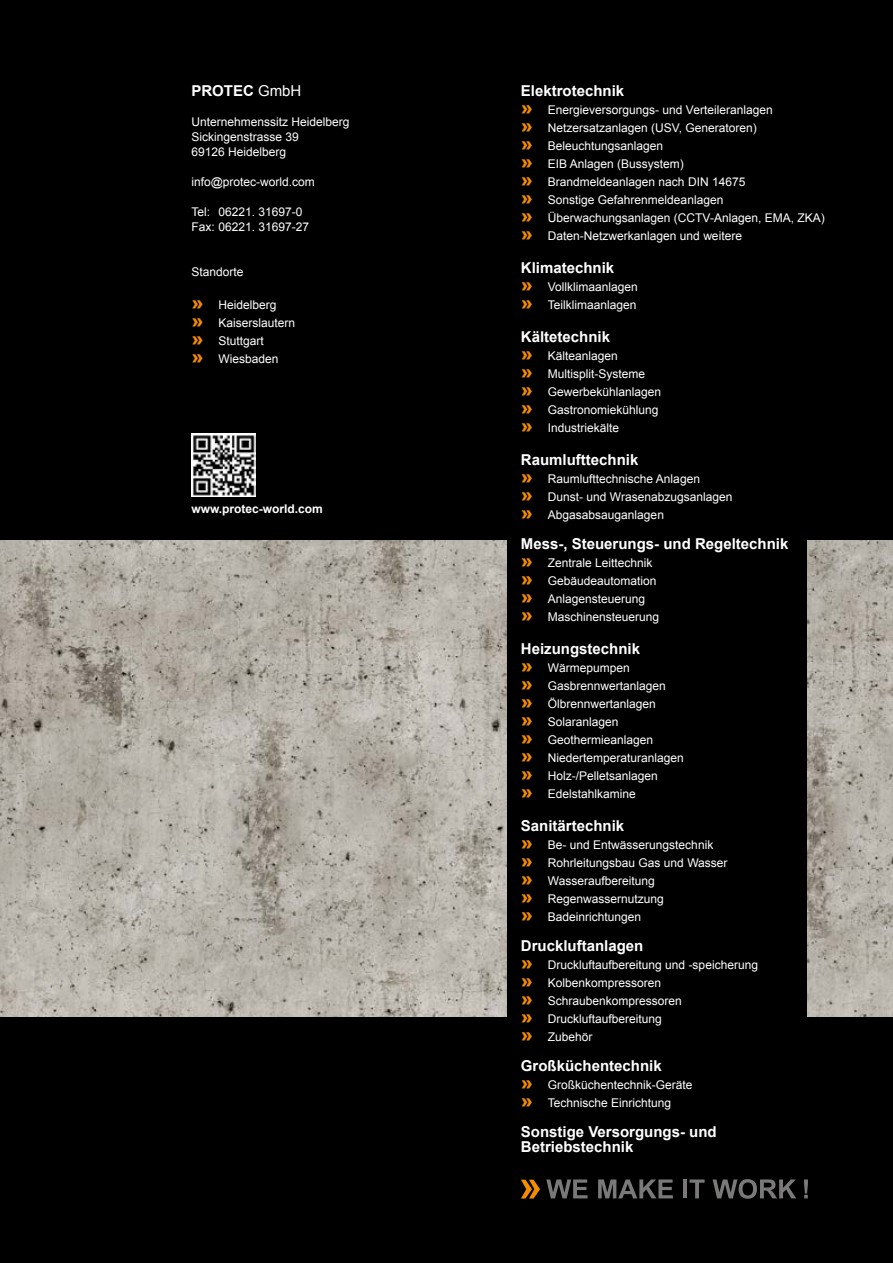
<style>
.page{position:relative;width:893px;height:1263px;background:#fff}
.page>*{position:absolute;margin:0;border:0;box-sizing:border-box;transform-origin:0 0}
.t1{font:700 15px/15px "Arial";color:#fff}
.t2{font:12px/18px "Arial";color:#fff}
.t3{font:700 12px "Arial";color:#fff}
.s1{font-weight:400}
.s2{font-weight:900;font-size:18px;color:#f28c00}
</style>
<div class="page">
<div style="left:0;top:0;width:880px;height:1263px;background:#000"></div>
<div style="left:880px;top:0;width:13px;height:1263px;background:#000"></div>
<svg style="left:546px;top:1179px;width:42px;height:19px"></svg>
<svg style="left:598px;top:1179px;width:75px;height:19px"></svg>
<hr style="left:683px;top:1179px;width:4px;height:19px;background:#7a7978">
<svg style="left:689px;top:1179px;width:16px;height:19px"></svg>
<svg style="left:713px;top:1179px;width:83px;height:20px;background:#3a3939"></svg>
<svg style="left:804px;top:1179px;width:4px;height:19px"></svg>
<svg style="left:521px;top:1180px;width:19px;height:18px"></svg>
<img style="left:0;top:540px;width:506px;height:476px">
<img style="left:808px;top:540px;width:85px;height:476px">
<img style="left:191px;top:433px;width:64px;height:64px">
<p class="t1" style="left:191px;top:84px;width:112px">PROTEC <span class="s1">GmbH</span></p>
<p class="t2" style="left:191px;top:114px;width:160px;line-height:15px">Unternehmenssitz Heidelberg<br>Sickingenstrasse 39<br>69126 Heidelberg</p>
<p class="t2" style="left:191px;top:173px;width:125px">info@protec-world.com</p>
<p class="t2" style="left:191px;top:204px;width:119px;line-height:15px">Tel: 06221. 31697-0<br>Fax: 06221. 31697-27</p>
<p class="t2" style="left:191px;top:263px;width:54px">Standorte</p>
<p class="t2" style="left:191px;top:296px;width:105px"><span class="s2">»</span> Heidelberg<br><span class="s2">»</span> Kaiserslautern <span class="s2">»</span> Stuttgart<br><span class="s2">»</span> Wiesbaden</p>
<p class="t3" style="left:191px;top:501px;width:133px">www.protec-world.com</p>
<p class="t1" style="left:521px;top:84px;width:105px">Elektrotechnik</p>
<p class="t2" style="left:521px;top:101px;width:305px"><span class="s2">»</span> Energieversorgungs- und Verteileranlagen<br><span class="s2">»</span> Netzersatzanlagen (USV, Generatoren)<br><span class="s2">»</span> Beleuchtungsanlagen<br><span class="s2">»</span> EIB Anlagen (Bussystem)<br><span class="s2">»</span> Brandmeldeanlagen nach DIN 14675<br><span class="s2">»</span> Sonstige Gefahrenmeldeanlagen<br><span class="s2">»</span> Überwachungsanlagen (CCTV-Anlagen, EMA, ZKA) <span class="s2">»</span> Daten-Netzwerkanlagen und weitere</p>
<p class="t1" style="left:521px;top:261px;width:95px">Klimatechnik</p>
<p class="t2" style="left:521px;top:278px;width:119px"><span class="s2">»</span> Vollklimaanlagen <span class="s2">»</span> Teilklimaanlagen</p>
<p class="t1" style="left:521px;top:330px;width:91px">Kältetechnik</p>
<p class="t2" style="left:521px;top:347px;width:142px"><span class="s2">»</span> Kälteanlagen<br><span class="s2">»</span> Multisplit-Systeme<br><span class="s2">»</span> Gewerbekühlanlagen <span class="s2">»</span> Gastronomiekühlung <span class="s2">»</span> Industriekälte</p>
<p class="t1" style="left:521px;top:453px;width:119px">Raumlufttechnik</p>
<p class="t2" style="left:521px;top:470px;width:213px"><span class="s2">»</span> Raumlufttechnische Anlagen<br><span class="s2">»</span> Dunst- und Wrasenabzugsanlagen <span class="s2">»</span> Abgasabsauganlagen</p>
<p class="t1" style="left:521px;top:537px;width:269px">Mess-, Steuerungs- und Regeltechnik</p>
<p class="t2" style="left:521px;top:554px;width:140px"><span class="s2">»</span> Zentrale Leittechnik <span class="s2">»</span> Gebäudeautomation <span class="s2">»</span> Anlagensteuerung <span class="s2">»</span> Maschinensteuerung</p>
<p class="t1" style="left:521px;top:642px;width:121px">Heizungstechnik</p>
<p class="t2" style="left:521px;top:659px;width:165px"><span class="s2">»</span> Wärmepumpen<br><span class="s2">»</span> Gasbrennwertanlagen<br><span class="s2">»</span> Ölbrennwertanlagen<br><span class="s2">»</span> Solaranlagen<br><span class="s2">»</span> Geothermieanlagen<br><span class="s2">»</span> Niedertemperaturanlagen <span class="s2">»</span> Holz-/Pelletsanlagen<br><span class="s2">»</span> Edelstahlkamine</p>
<p class="t1" style="left:521px;top:819px;width:105px">Sanitärtechnik</p>
<p class="t2" style="left:521px;top:836px;width:208px"><span class="s2">»</span> Be- und Entwässerungstechnik <span class="s2">»</span> Rohrleitungsbau Gas und Wasser <span class="s2">»</span> Wasseraufbereitung<br><span class="s2">»</span> Regenwassernutzung<br><span class="s2">»</span> Badeinrichtungen</p>
<p class="t1" style="left:521px;top:939px;width:124px">Druckluftanlagen</p>
<p class="t2" style="left:521px;top:956px;width:239px"><span class="s2">»</span> Druckluftaufbereitung und -speicherung <span class="s2">»</span> Kolbenkompressoren<br><span class="s2">»</span> Schraubenkompressoren<br><span class="s2">»</span> Druckluftaufbereitung<br><span class="s2">»</span> Zubehör</p>
<p class="t1" style="left:521px;top:1059px;width:142px">Großküchentechnik</p>
<p class="t2" style="left:521px;top:1076px;width:173px"><span class="s2">»</span> Großküchentechnik-Geräte <span class="s2">»</span> Technische Einrichtung</p>
<p class="t1" style="left:521px;top:1125px;width:197px">Sonstige Versorgungs- und<br>Betriebstechnik</p>
</div>
